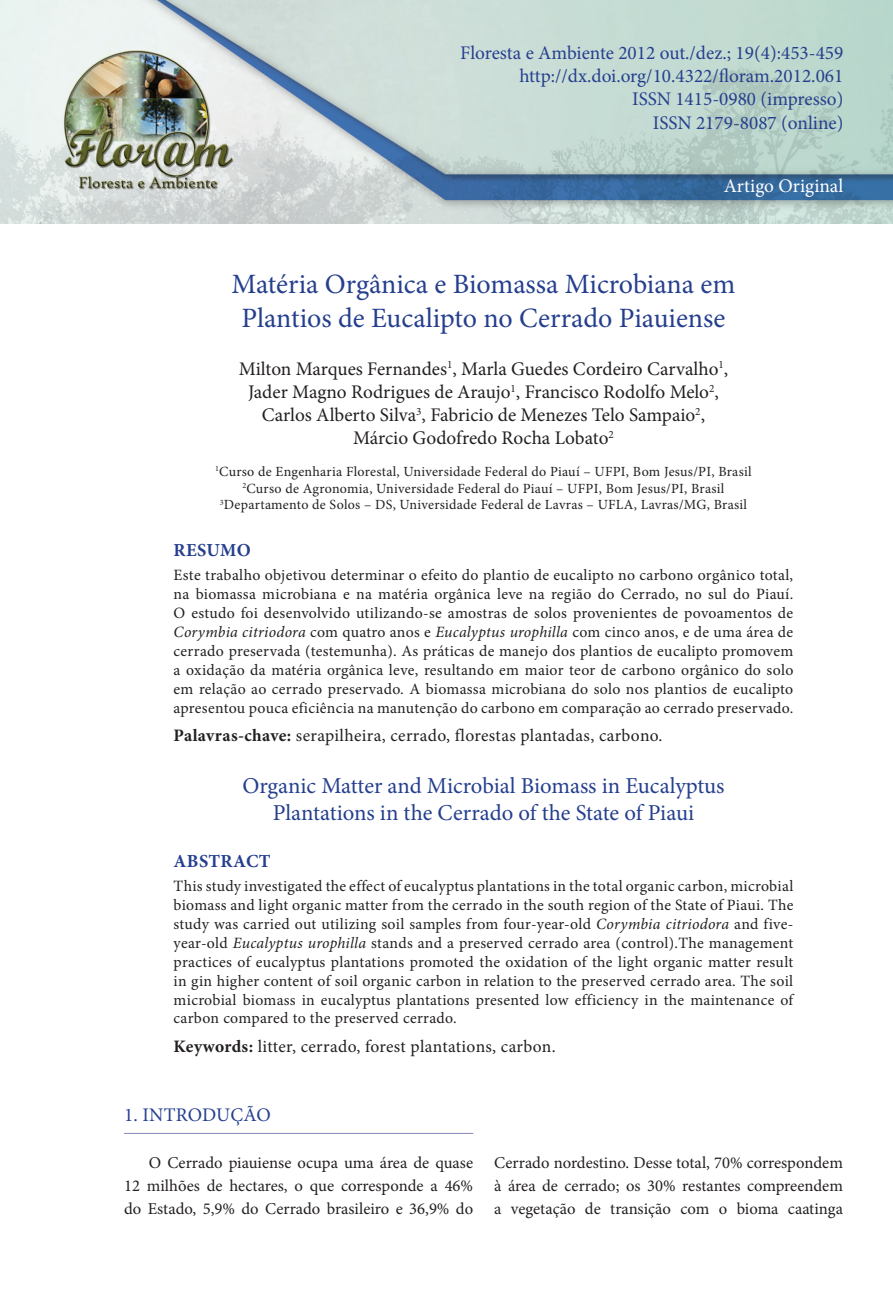
<style>
.page{position:relative;width:893px;height:1315px;background:#fff}
.page>*{position:absolute;margin:0;border:0;box-sizing:border-box;transform-origin:0 0}
.Titulo___1o_idioma{font:28px/33.6px "Minion Pro";color:#253f8e;text-align:center}
.Titulo___2o_idioma{font:22.75px/27.3px "Minion Pro";letter-spacing:-.005em;color:#253f8e;text-align:center}
.Autores{font:19.25px/23.1px "Minion Pro";color:#231f20;text-align:center}
.Cabeçalho{font:19.25px/23.1px "Minion Pro";color:#253f8e;text-align:right}
.Corpo{font:19.25px "Minion Pro";color:#fff}
.Título___abstract{font:700 18.38px "Minion Pro";letter-spacing:.02em;color:#253f8e}
.Título___resumo{font:700 18.38px "Minion Pro";letter-spacing:.015em;color:#253f8e}
.Palavras-chave{font:17.5px "Minion Pro";letter-spacing:.02em;color:#231f20}
.Keywords{font:17.5px "Minion Pro";letter-spacing:.02em;color:#231f20}
.Corpo-2{font:16.62px/22.8px "Minion Pro";color:#231f20;text-align:justify}
.Texto___resumo{font:15.75px/18.9px "Minion Pro";letter-spacing:.02em;color:#231f20;text-align:justify}
.Texto___abstract{font:15.75px/18.9px "Minion Pro";letter-spacing:.02em;color:#231f20;text-align:justify}
.Endereço{font:14px/16.8px "Minion Pro";letter-spacing:.02em;color:#231f20;text-align:center}
.s1{font-style:italic}
.s2{font-weight:700}
</style>
<div class="page">
<img style="left:0;top:0;width:893px;height:223px">
<hr style="left:124px;top:1133px;width:349px;height:1px;background:#8688ba">
<p class="Cabeçalho" style="left:460px;top:42px;width:385px">Floresta e Ambiente 2012 out./dez.; 19(4):453-459</p>
<p class="Cabeçalho" style="left:519px;top:65px;width:325px">http://dx.doi.org/10.4322/floram.2012.061<br>ISSN 1415-0980 (impresso)<br>ISSN 2179-8087 (online)</p>
<p class="Corpo" style="left:724px;top:173px;width:121px">Artigo Original</p>
<p class="Titulo___1o_idioma" style="left:232px;top:268px;width:505px">Matéria Orgânica e Biomassa Microbiana em<br>Plantios de Eucalipto no Cerrado Piauiense</p>
<p class="Autores" style="left:239px;top:357px;width:491px">Milton Marques Fernandes<sup>1</sup>, Marla Guedes Cordeiro Carvalho<sup>1</sup>, Jader Magno Rodrigues de Araujo<sup>1</sup>, Francisco Rodolfo Melo<sup>2</sup>, Carlos Alberto Silva<sup>3</sup>, Fabricio de Menezes Telo Sampaio<sup>2</sup>, Márcio Godofredo Rocha Lobato<sup>2</sup></p>
<p class="Endereço" style="left:215px;top:463px;width:538px"><sup>1</sup>Curso de Engenharia Florestal, Universidade Federal do Piauí – UFPI, Bom Jesus/PI, Brasil<br><sup>2</sup>Curso de Agronomia, Universidade Federal do Piauí – UFPI, Bom Jesus/PI, Brasil<br><sup>3</sup>Departamento de Solos – DS, Universidade Federal de Lavras – UFLA, Lavras/MG, Brasil</p>
<p class="Título___resumo" style="left:174px;top:537px;width:79px">RESUMO</p>
<p class="Texto___resumo" style="left:174px;top:566px;width:621px">Este trabalho objetivou determinar o efeito do plantio de eucalipto no carbono orgânico total, na biomassa microbiana e na matéria orgânica leve na região do Cerrado, no sul do Piauí.<br>O estudo foi desenvolvido utilizando-se amostras de solos provenientes de povoamentos de <span class="s1">Corymbia citriodora</span> com quatro anos e <span class="s1">Eucalyptus urophilla</span> com cinco anos, e de uma área de cerrado preservada (testemunha). As práticas de manejo dos plantios de eucalipto promovem a oxidação da matéria orgânica leve, resultando em maior teor de carbono orgânico do solo em relação ao cerrado preservado. A biomassa microbiana do solo nos plantios de eucalipto apresentou pouca eficiência na manutenção do carbono em comparação ao cerrado preservado.</p>
<p class="Palavras-chave" style="left:174px;top:723px;width:490px"><span class="s2">Palavras-chave:</span> serapilheira, cerrado, florestas plantadas, carbono.</p>
<p class="Titulo___2o_idioma" style="left:242px;top:772px;width:484px">Organic Matter and Microbial Biomass in Eucalyptus<br>Plantations in the Cerrado of the State of Piaui</p>
<p class="Título___abstract" style="left:174px;top:848px;width:99px">ABSTRACT</p>
<p class="Texto___abstract" style="left:174px;top:876px;width:621px">This study investigated the effect of eucalyptus plantations in the total organic carbon, microbial biomass and light organic matter from the cerrado in the south region of the State of Piaui. The study was carried out utilizing soil samples from four-year-old <span class="s1">Corymbia citriodora</span> and five&shy;year-old <span class="s1">Eucalyptus urophilla</span> stands and a preserved cerrado area (control).The management practices of eucalyptus plantations promoted the oxidation of the light organic matter result in gin higher content of soil organic carbon in relation to the preserved cerrado area. The soil microbial biomass in eucalyptus plantations presented low efficiency in the maintenance of carbon compared to the preserved cerrado.</p>
<p class="Keywords" style="left:174px;top:1034px;width:384px"><span class="s2">Keywords:</span> litter, cerrado, forest plantations, carbon.</p>
<p class="Cabeçalho" style="left:124px;top:1103px;width:148px">1. INTRODUÇÃO</p>
<p class="Corpo-2" style="left:124px;top:1151px;width:351px;text-indent:25px">O Cerrado piauiense ocupa uma área de quase 12 milhões de hectares, o que corresponde a 46% do Estado, 5,9% do Cerrado brasileiro e 36,9% do</p>
<p class="Corpo-2" style="left:494px;top:1151px;width:350px">Cerrado nordestino. Desse total, 70% correspondem à área de cerrado; os 30% restantes compreendem a vegetação de transição com o bioma caatinga</p>
</div>
